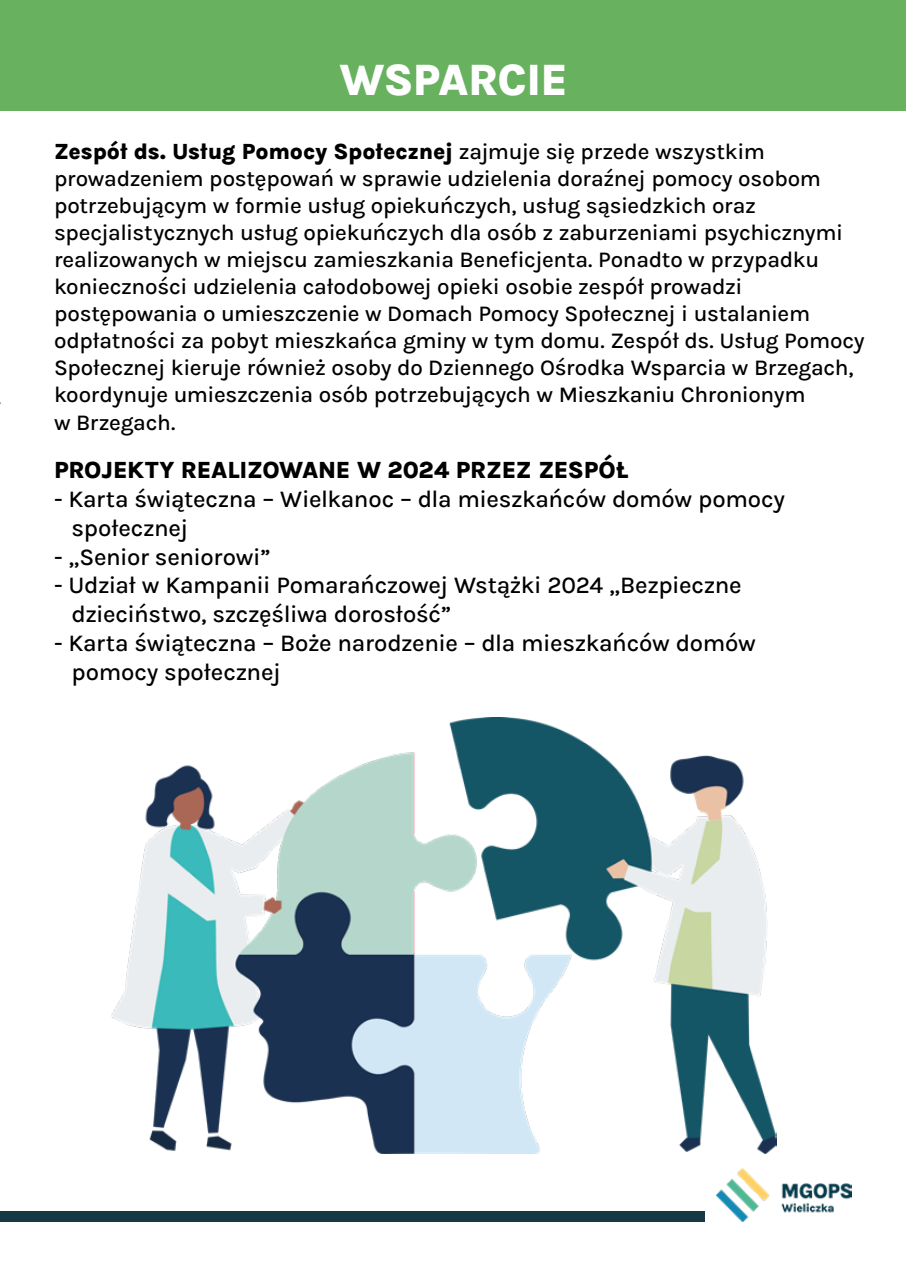
<style>
.page{position:relative;width:906px;height:1276px;background:#fff}
.page>*{position:absolute;margin:0;border:0;box-sizing:border-box;transform-origin:0 0}
.t1{font:800 45px "Karla";letter-spacing:-.02em;color:#fff}
.t2{font:500 24px/28.8px "Karla";letter-spacing:-.015em;color:#000}
.t3{font:800 24px "Karla";letter-spacing:-.01em;color:#000}
.t4{font:500 22.5px/27px "Karla";letter-spacing:-.015em;color:#000}
.s1{font-weight:800}
</style>
<div class="page">
<div style="left:0;top:1211px;width:705px;height:10px;background:#163946"></div>
<img style="left:716px;top:1168px;width:136px;height:54px">
<img style="left:0;top:88px;width:1px;height:316px">
<div style="left:1px;top:0;width:905px;height:111px;background:#67b15f"></div>
<img style="left:111px;top:718px;width:665px;height:435px">
<h1 class="t1" style="left:339px;top:51px;width:230px">WSPARCIE</h1>
<p class="t4" style="left:54px;top:138px;width:812px"><span class="s1">Zespół ds. Usług Pomocy Społecznej</span> zajmuje się przede wszystkim prowadzeniem postępowań w sprawie udzielenia doraźnej pomocy osobom potrzebującym w formie usług opiekuńczych, usług sąsiedzkich oraz specjalistycznych usług opiekuńczych dla osób z zaburzeniami psychicznymi realizowanych w miejscu zamieszkania Beneficjenta. Ponadto w przypadku konieczności udzielenia całodobowej opieki osobie zespół prowadzi postępowania o umieszczenie w Domach Pomocy Społecznej i ustalaniem odpłatności za pobyt mieszkańca gminy w tym domu. Zespół ds. Usług Pomocy Społecznej kieruje również osoby do Dziennego Ośrodka Wsparcia w Brzegach, koordynuje umieszczenia osób potrzebujących w Mieszkaniu Chronionym<br>w Brzegach.</p>
<p class="t3" style="left:54px;top:455px;width:576px">PROJEKTY REALIZOWANE W 2024 PRZEZ ZESPÓŁ</p>
<p class="t2" style="left:72px;top:484px;width:715px;text-indent:-18px">- Karta świąteczna – Wielkanoc – dla mieszkańców domów pomocy społecznej</p>
<p class="t2" style="left:54px;top:541px;width:218px">- „Senior seniorowi”</p>
<p class="t2" style="left:72px;top:570px;width:671px;text-indent:-18px">- Udział w Kampanii Pomarańczowej Wstążki 2024 „Bezpieczne dzieciństwo, szczęśliwa dorosłość”</p>
<p class="t2" style="left:72px;top:628px;width:686px;text-indent:-18px">- Karta świąteczna – Boże narodzenie – dla mieszkańców domów pomocy społecznej</p>
</div>
